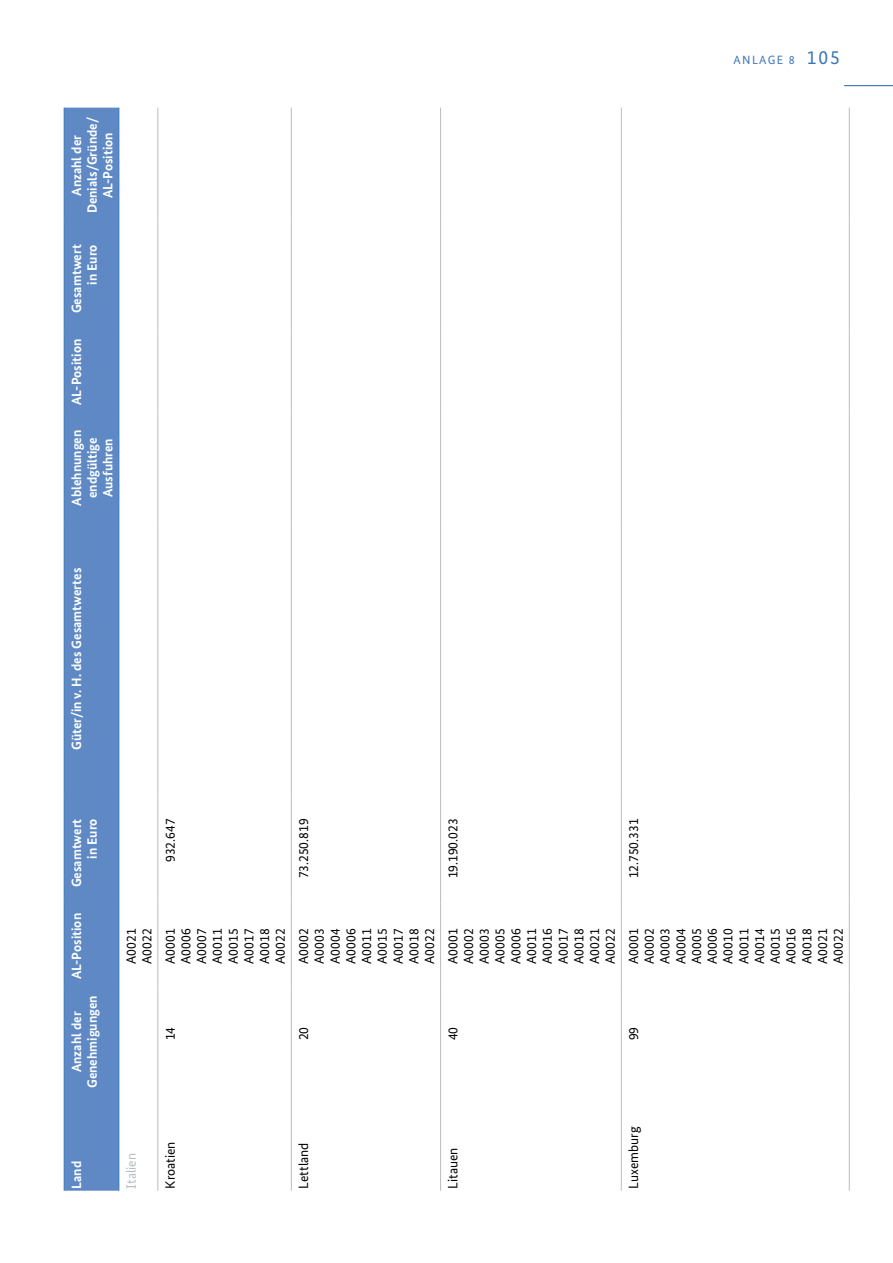
<style>
.page{position:relative;width:893px;height:1263px;background:#fff}
.page>*{position:absolute;margin:0;border:0;box-sizing:border-box;transform-origin:0 0}
.t1{font:13.5px "Bundes Sans";color:#000}
.t2{font:700 13.5px/15.8px "Bundes Sans";color:#fff;text-align:center}
.t3{font:13.5px "Bundes Sans";color:#b7bdc2}
.t4{font:12px "Bundes Sans";letter-spacing:.11em;color:#3b76ba}
.s1{font-size:19.5px}
</style>
<div class="page">
<hr style="left:844px;top:85px;width:49px;height:1px;background:#3b76ba">
<div style="left:65px;top:108px;width:53px;height:1083px;background:#5e89c5"></div>
<hr style="left:157px;top:1095px;width:1px;height:96px;background:#b7bdc2">
<hr style="left:157px;top:989px;width:1px;height:106px;background:#b7bdc2">
<hr style="left:157px;top:904px;width:1px;height:85px;background:#b7bdc2">
<hr style="left:157px;top:797px;width:1px;height:107px;background:#b7bdc2">
<hr style="left:157px;top:521px;width:1px;height:276px;background:#b7bdc2">
<hr style="left:157px;top:415px;width:1px;height:106px;background:#b7bdc2">
<hr style="left:157px;top:329px;width:1px;height:86px;background:#b7bdc2">
<hr style="left:157px;top:223px;width:1px;height:106px;background:#b7bdc2">
<hr style="left:157px;top:108px;width:1px;height:115px;background:#b7bdc2">
<hr style="left:291px;top:1095px;width:1px;height:96px;background:#b7bdc2">
<hr style="left:291px;top:989px;width:1px;height:106px;background:#b7bdc2">
<hr style="left:291px;top:904px;width:1px;height:85px;background:#b7bdc2">
<hr style="left:291px;top:797px;width:1px;height:107px;background:#b7bdc2">
<hr style="left:291px;top:521px;width:1px;height:276px;background:#b7bdc2">
<hr style="left:291px;top:415px;width:1px;height:106px;background:#b7bdc2">
<hr style="left:291px;top:329px;width:1px;height:86px;background:#b7bdc2">
<hr style="left:291px;top:223px;width:1px;height:106px;background:#b7bdc2">
<hr style="left:291px;top:108px;width:1px;height:115px;background:#b7bdc2">
<hr style="left:440px;top:1095px;width:1px;height:96px;background:#b7bdc2">
<hr style="left:440px;top:989px;width:1px;height:106px;background:#b7bdc2">
<hr style="left:440px;top:904px;width:1px;height:85px;background:#b7bdc2">
<hr style="left:440px;top:797px;width:1px;height:107px;background:#b7bdc2">
<hr style="left:440px;top:521px;width:1px;height:276px;background:#b7bdc2">
<hr style="left:440px;top:415px;width:1px;height:106px;background:#b7bdc2">
<hr style="left:440px;top:329px;width:1px;height:86px;background:#b7bdc2">
<hr style="left:440px;top:223px;width:1px;height:106px;background:#b7bdc2">
<hr style="left:440px;top:108px;width:1px;height:115px;background:#b7bdc2">
<hr style="left:621px;top:1095px;width:1px;height:96px;background:#b7bdc2">
<hr style="left:621px;top:989px;width:1px;height:106px;background:#b7bdc2">
<hr style="left:621px;top:904px;width:1px;height:85px;background:#b7bdc2">
<hr style="left:621px;top:797px;width:1px;height:107px;background:#b7bdc2">
<hr style="left:621px;top:521px;width:1px;height:276px;background:#b7bdc2">
<hr style="left:621px;top:415px;width:1px;height:106px;background:#b7bdc2">
<hr style="left:621px;top:329px;width:1px;height:86px;background:#b7bdc2">
<hr style="left:621px;top:223px;width:1px;height:106px;background:#b7bdc2">
<hr style="left:621px;top:108px;width:1px;height:115px;background:#b7bdc2">
<hr style="left:849px;top:1095px;width:1px;height:96px;background:#b7bdc2">
<hr style="left:849px;top:989px;width:1px;height:106px;background:#b7bdc2">
<hr style="left:849px;top:904px;width:1px;height:85px;background:#b7bdc2">
<hr style="left:849px;top:797px;width:1px;height:107px;background:#b7bdc2">
<hr style="left:849px;top:521px;width:1px;height:276px;background:#b7bdc2">
<hr style="left:849px;top:415px;width:1px;height:106px;background:#b7bdc2">
<hr style="left:849px;top:329px;width:1px;height:86px;background:#b7bdc2">
<hr style="left:849px;top:223px;width:1px;height:106px;background:#b7bdc2">
<hr style="left:849px;top:108px;width:1px;height:115px;background:#b7bdc2">
<hr style="left:64px;top:1095px;width:1px;height:96px;background:#3b76ba">
<hr style="left:64px;top:989px;width:1px;height:106px;background:#3b76ba">
<hr style="left:64px;top:904px;width:1px;height:85px;background:#3b76ba">
<hr style="left:64px;top:797px;width:1px;height:107px;background:#3b76ba">
<hr style="left:64px;top:521px;width:1px;height:276px;background:#3b76ba">
<hr style="left:64px;top:415px;width:1px;height:106px;background:#3b76ba">
<hr style="left:64px;top:329px;width:1px;height:86px;background:#3b76ba">
<hr style="left:64px;top:223px;width:1px;height:106px;background:#3b76ba">
<hr style="left:64px;top:108px;width:1px;height:115px;background:#3b76ba">
<hr style="left:118px;top:1095px;width:1px;height:96px;background:#3b76ba">
<hr style="left:118px;top:989px;width:1px;height:106px;background:#3b76ba">
<hr style="left:118px;top:904px;width:1px;height:85px;background:#3b76ba">
<hr style="left:118px;top:797px;width:1px;height:107px;background:#3b76ba">
<hr style="left:118px;top:521px;width:1px;height:276px;background:#3b76ba">
<hr style="left:118px;top:415px;width:1px;height:106px;background:#3b76ba">
<hr style="left:118px;top:329px;width:1px;height:86px;background:#3b76ba">
<hr style="left:118px;top:223px;width:1px;height:106px;background:#3b76ba">
<hr style="left:118px;top:108px;width:1px;height:115px;background:#3b76ba">
<p class="t2" style="left:84px;top:213px;width:98px;rotate:-90deg">Denials/Gründe/</p>
<p class="t2" style="left:100px;top:198px;width:68px;rotate:-90deg">AL-Position</p>
<p class="t2" style="left:68px;top:196px;width:62px;rotate:-90deg">Anzahl der</p>
<p class="t2" style="left:68px;top:313px;width:70px;rotate:-90deg">Gesamtwert</p>
<p class="t2" style="left:84px;top:285px;width:42px;rotate:-90deg">in Euro</p>
<p class="t2" style="left:68px;top:405px;width:68px;rotate:-90deg">AL-Position</p>
<p class="t2" style="left:68px;top:506px;width:77px;rotate:-90deg">Ablehnungen endgültige<br>Ausfuhren</p>
<p class="t2" style="left:68px;top:750px;width:184px;rotate:-90deg">Güter/in v. H. des Gesamtwertes</p>
<p class="t4" style="left:733px;top:52px;width:108px">ANLAGE 8 <span class="s1">105</span></p>
<p class="t2" style="left:68px;top:887px;width:70px;rotate:-90deg">Gesamtwert</p>
<p class="t2" style="left:84px;top:859px;width:42px;rotate:-90deg">in Euro</p>
<p class="t2" style="left:68px;top:979px;width:68px;rotate:-90deg">AL-Position</p>
<p class="t2" style="left:84px;top:1088px;width:94px;rotate:-90deg">Genehmigungen</p>
<p class="t2" style="left:68px;top:1072px;width:62px;rotate:-90deg">Anzahl der</p>
<p class="t2" style="left:68px;top:1188px;width:29px;rotate:-90deg">Land</p>
<p class="t1" style="left:162px;top:862px;width:45px;rotate:-90deg">932.647</p>
<p class="t1" style="left:295px;top:878px;width:61px;rotate:-90deg">73.250.819</p>
<p class="t1" style="left:445px;top:878px;width:61px;rotate:-90deg">19.190.023</p>
<p class="t1" style="left:625px;top:878px;width:61px;rotate:-90deg">12.750.331</p>
<p class="t1" style="left:123px;top:964px;width:37px;rotate:-90deg">A0021</p>
<p class="t1" style="left:139px;top:964px;width:37px;rotate:-90deg">A0022</p>
<p class="t1" style="left:162px;top:964px;width:37px;rotate:-90deg">A0001</p>
<p class="t1" style="left:178px;top:964px;width:37px;rotate:-90deg">A0006</p>
<p class="t1" style="left:193px;top:964px;width:37px;rotate:-90deg">A0007</p>
<p class="t1" style="left:209px;top:964px;width:37px;rotate:-90deg">A0011</p>
<p class="t1" style="left:225px;top:964px;width:37px;rotate:-90deg">A0015</p>
<p class="t1" style="left:241px;top:964px;width:37px;rotate:-90deg">A0017</p>
<p class="t1" style="left:256px;top:964px;width:37px;rotate:-90deg">A0018</p>
<p class="t1" style="left:272px;top:964px;width:37px;rotate:-90deg">A0022</p>
<p class="t1" style="left:295px;top:964px;width:37px;rotate:-90deg">A0002</p>
<p class="t1" style="left:311px;top:964px;width:37px;rotate:-90deg">A0003</p>
<p class="t1" style="left:327px;top:964px;width:37px;rotate:-90deg">A0004</p>
<p class="t1" style="left:343px;top:964px;width:37px;rotate:-90deg">A0006</p>
<p class="t1" style="left:358px;top:964px;width:37px;rotate:-90deg">A0011</p>
<p class="t1" style="left:374px;top:964px;width:37px;rotate:-90deg">A0015</p>
<p class="t1" style="left:390px;top:964px;width:37px;rotate:-90deg">A0017</p>
<p class="t1" style="left:406px;top:964px;width:37px;rotate:-90deg">A0018</p>
<p class="t1" style="left:421px;top:964px;width:37px;rotate:-90deg">A0022</p>
<p class="t1" style="left:445px;top:964px;width:37px;rotate:-90deg">A0001</p>
<p class="t1" style="left:460px;top:964px;width:37px;rotate:-90deg">A0002</p>
<p class="t1" style="left:476px;top:964px;width:37px;rotate:-90deg">A0003</p>
<p class="t1" style="left:492px;top:964px;width:37px;rotate:-90deg">A0005</p>
<p class="t1" style="left:508px;top:964px;width:37px;rotate:-90deg">A0006</p>
<p class="t1" style="left:523px;top:964px;width:37px;rotate:-90deg">A0011</p>
<p class="t1" style="left:539px;top:964px;width:37px;rotate:-90deg">A0016</p>
<p class="t1" style="left:555px;top:964px;width:37px;rotate:-90deg">A0017</p>
<p class="t1" style="left:571px;top:964px;width:37px;rotate:-90deg">A0018</p>
<p class="t1" style="left:586px;top:964px;width:37px;rotate:-90deg">A0021</p>
<p class="t1" style="left:602px;top:964px;width:37px;rotate:-90deg">A0022</p>
<p class="t1" style="left:625px;top:964px;width:37px;rotate:-90deg">A0001</p>
<p class="t1" style="left:641px;top:964px;width:37px;rotate:-90deg">A0002</p>
<p class="t1" style="left:657px;top:964px;width:37px;rotate:-90deg">A0003</p>
<p class="t1" style="left:672px;top:964px;width:37px;rotate:-90deg">A0004</p>
<p class="t1" style="left:688px;top:964px;width:37px;rotate:-90deg">A0005</p>
<p class="t1" style="left:704px;top:964px;width:37px;rotate:-90deg">A0006</p>
<p class="t1" style="left:720px;top:964px;width:37px;rotate:-90deg">A0010</p>
<p class="t1" style="left:735px;top:964px;width:37px;rotate:-90deg">A0011</p>
<p class="t1" style="left:751px;top:964px;width:37px;rotate:-90deg">A0014</p>
<p class="t1" style="left:767px;top:964px;width:37px;rotate:-90deg">A0015</p>
<p class="t1" style="left:783px;top:964px;width:37px;rotate:-90deg">A0016</p>
<p class="t1" style="left:798px;top:964px;width:37px;rotate:-90deg">A0018</p>
<p class="t1" style="left:814px;top:964px;width:37px;rotate:-90deg">A0021</p>
<p class="t1" style="left:830px;top:964px;width:37px;rotate:-90deg">A0022</p>
<p class="t1" style="left:162px;top:1040px;width:15px;rotate:-90deg">14</p>
<p class="t1" style="left:295px;top:1040px;width:15px;rotate:-90deg">20</p>
<p class="t1" style="left:445px;top:1040px;width:15px;rotate:-90deg">40</p>
<p class="t1" style="left:625px;top:1040px;width:15px;rotate:-90deg">99</p>
<p class="t3" style="left:123px;top:1188px;width:37px;rotate:-90deg">Italien</p>
<p class="t1" style="left:162px;top:1188px;width:48px;rotate:-90deg">Kroatien</p>
<p class="t1" style="left:295px;top:1188px;width:47px;rotate:-90deg">Lettland</p>
<p class="t1" style="left:445px;top:1188px;width:42px;rotate:-90deg">Litauen</p>
<p class="t1" style="left:625px;top:1188px;width:64px;rotate:-90deg">Luxemburg</p>
</div>
